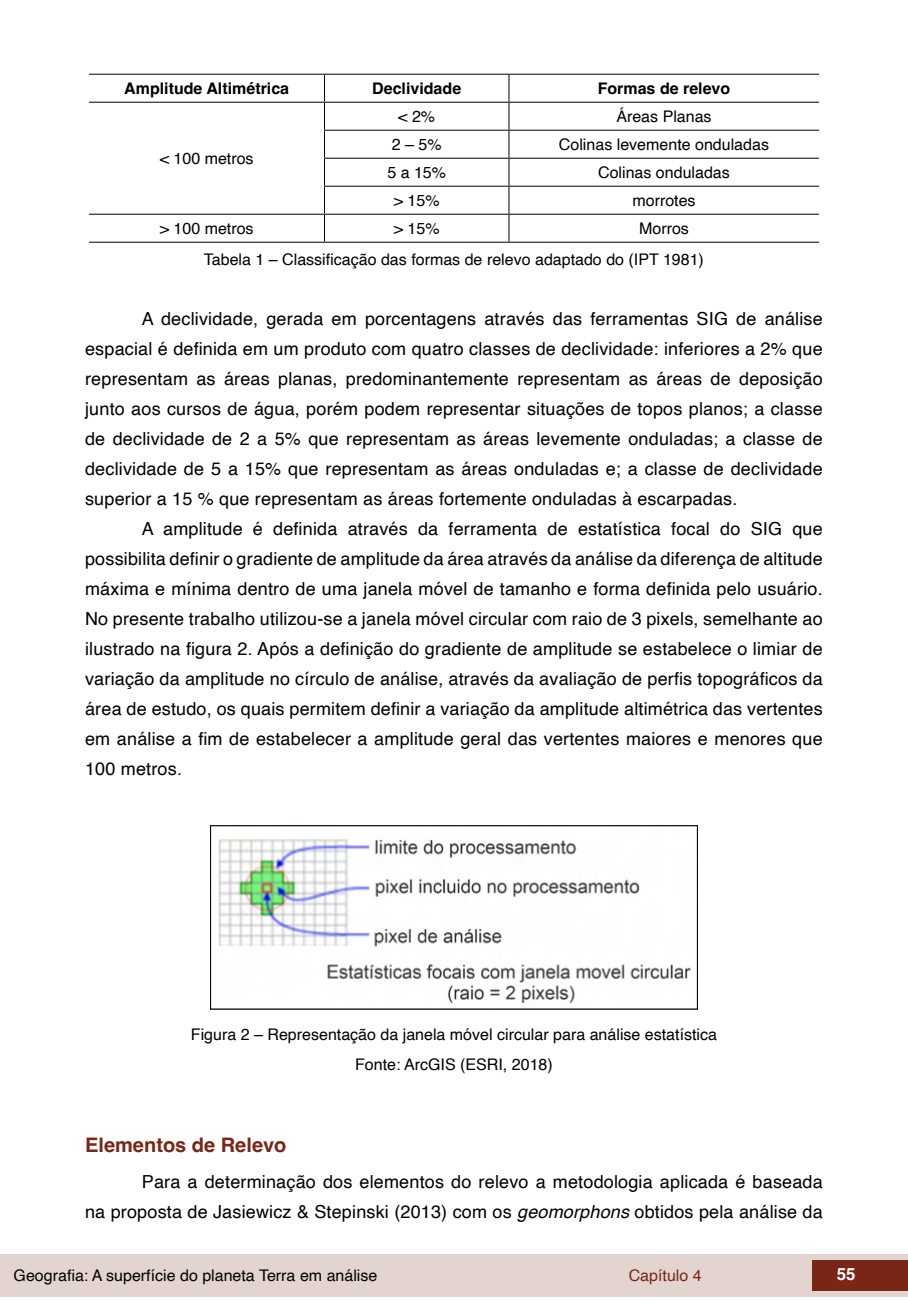
<style>
.page{position:relative;width:908px;height:1304px;background:#fff}
.page>*{position:absolute;margin:0;border:0;box-sizing:border-box;transform-origin:0 0}
.t1{font:700 20px "Helvetica";color:#7a2616}
.t2{font:18px/30px "Helvetica";letter-spacing:.01em;color:#000;text-align:justify}
.t3{font:700 16.8px "Helvetica";color:#fff}
.t4{font:16px/31px "Helvetica";color:#000}
.t5{font:700 16px "Helvetica";color:#000}
.t6{font:16px "Helvetica";color:#7a2616}
.s1{font-style:italic}
</style>
<div class="page">
<div style="left:0;top:1254px;width:906px;height:43px;background:#e4d4d0"></div>
<div style="left:812px;top:1261px;width:95px;height:30px;background:#7a2616"></div>
<hr style="left:89px;top:74px;width:235px;height:1px;background:#000">
<hr style="left:324px;top:74px;width:184px;height:1px;background:#000">
<hr style="left:508px;top:74px;width:310px;height:1px;background:#000">
<hr style="left:89px;top:102px;width:235px;height:1px;background:#000">
<hr style="left:324px;top:102px;width:184px;height:1px;background:#000">
<hr style="left:508px;top:102px;width:310px;height:1px;background:#000">
<hr style="left:324px;top:130px;width:184px;height:1px;background:#000">
<hr style="left:508px;top:130px;width:310px;height:1px;background:#000">
<hr style="left:324px;top:158px;width:184px;height:1px;background:#000">
<hr style="left:508px;top:158px;width:310px;height:1px;background:#000">
<hr style="left:324px;top:186px;width:184px;height:1px;background:#000">
<hr style="left:508px;top:186px;width:310px;height:1px;background:#000">
<hr style="left:89px;top:214px;width:235px;height:1px;background:#000">
<hr style="left:324px;top:214px;width:184px;height:1px;background:#000">
<svg style="left:324px;top:75px;width:1px;height:167px"></svg>
<hr style="left:508px;top:214px;width:310px;height:1px;background:#000">
<svg style="left:508px;top:75px;width:1px;height:167px"></svg>
<hr style="left:89px;top:242px;width:235px;height:1px;background:#000">
<hr style="left:324px;top:242px;width:184px;height:1px;background:#000">
<hr style="left:508px;top:242px;width:310px;height:1px;background:#000">
<img style="left:218px;top:839px;width:473px;height:164px">
<div style="left:210px;top:825px;width:487px;height:184px;border:1px solid #000"></div>
<p class="t5" style="left:124px;top:79px;width:166px">Amplitude Altimétrica</p>
<p class="t5" style="left:372px;top:79px;width:90px">Declividade</p>
<p class="t5" style="left:597px;top:79px;width:134px">Formas de relevo</p>
<p class="t4" style="left:160px;top:144px;width:95px">&lt; 100 metros</p>
<p class="t4" style="left:398px;top:102px;width:38px">&lt; 2%</p>
<p class="t4" style="left:616px;top:102px;width:97px">Áreas Planas</p>
<p class="t4" style="left:391px;top:130px;width:51px">2 – 5%</p>
<p class="t4" style="left:558px;top:130px;width:211px">Colinas levemente onduladas</p>
<p class="t4" style="left:387px;top:158px;width:60px">5 a 15%</p>
<p class="t4" style="left:598px;top:158px;width:133px">Colinas onduladas</p>
<p class="t4" style="left:393px;top:186px;width:47px">&gt; 15%</p>
<p class="t4" style="left:632px;top:186px;width:65px">morrotes</p>
<p class="t4" style="left:204px;top:214px;width:501px;text-indent:435px">Morros<br>Tabela 1 – Classificação das formas de relevo adaptado do (IPT 1981)</p>
<p class="t4" style="left:160px;top:214px;width:95px">&gt; 100 metros</p>
<p class="t4" style="left:393px;top:214px;width:47px">&gt; 15%</p>
<p class="t2" style="left:85px;top:304px;width:738px;text-indent:57px">A declividade, gerada em porcentagens através das ferramentas SIG de análise espacial é definida em um produto com quatro classes de declividade: inferiores a 2% que representam as áreas planas, predominantemente representam as áreas de deposição junto aos cursos de água, porém podem representar situações de topos planos; a classe de declividade de 2 a 5% que representam as áreas levemente onduladas; a classe de declividade de 5 a 15% que representam as áreas onduladas e; a classe de declividade superior a 15 % que representam as áreas fortemente onduladas à escarpadas.</p>
<p class="t2" style="left:85px;top:515px;width:739px;text-indent:57px">A amplitude é definida através da ferramenta de estatística focal do SIG que possibilita definir o gradiente de amplitude da área através da análise da diferença de altitude máxima e mínima dentro de uma janela móvel de tamanho e forma definida pelo usuário.<br>No presente trabalho utilizou-se a janela móvel circular com raio de 3 pixels, semelhante ao ilustrado na figura 2. Após a definição do gradiente de amplitude se estabelece o limiar de variação da amplitude no círculo de análise, através da avaliação de perfis topográficos da área de estudo, os quais permitem definir a variação da amplitude altimétrica das vertentes em análise a fim de estabelecer a amplitude geral das vertentes maiores e menores que 100 metros.</p>
<p class="t4" style="left:191px;top:1019px;width:527px;text-align:center">Figura 2 – Representação da janela móvel circular para análise estatística<br>Fonte: ArcGIS (ESRI, 2018)</p>
<p class="t1" style="left:85px;top:1133px;width:203px">Elementos de Relevo</p>
<p class="t2" style="left:85px;top:1167px;width:738px;text-align:right">Para a determinação dos elementos do relevo a metodologia aplicada é baseada<br>na proposta de Jasiewicz &amp; Stepinski (2013) com os <span class="s1">geomorphons</span> obtidos pela análise da</p>
<p class="t4" style="left:14px;top:1260px;width:365px">Geografia: A superfície do planeta Terra em análise</p>
<p class="t6" style="left:628px;top:1263px;width:74px">Capítulo 4</p>
<p class="t3" style="left:836px;top:1264px;width:20px">55</p>
</div>
